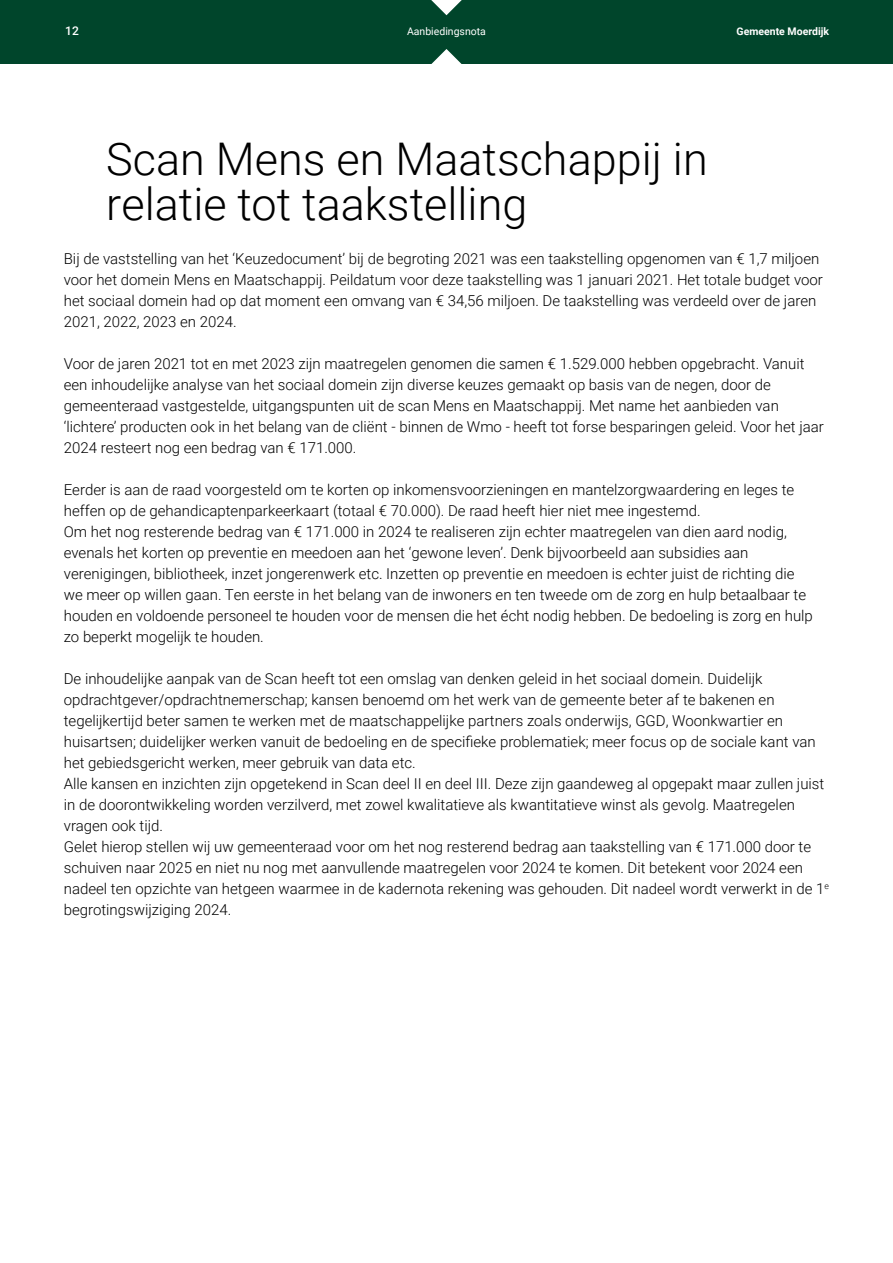
<style>
.page{position:relative;width:893px;height:1263px;background:#fff}
.page>*{position:absolute;margin:0;border:0;box-sizing:border-box;transform-origin:0 0}
.t1{font:300 45px/45px "Roboto";color:#000}
.Body_Text{font:300 15px/21px "Roboto";color:#000}
.t2{font:500 12px "Roboto";color:#fff}
.t3{font:700 10.5px "Roboto";color:#fff}
.t4{font:10.5px "Roboto";color:#fff}
</style>
<div class="page">
<div style="left:0;top:0;width:893px;height:64px;background:#00452b"></div>
<svg style="left:431px;top:49px;width:31px;height:15px"></svg>
<svg style="left:431px;top:0;width:31px;height:15px"></svg>
<p class="t2" style="left:65px;top:23px;width:15px">12</p>
<p class="t4" style="left:407px;top:24px;width:80px">Aanbiedingsnota</p>
<p class="t3" style="left:736px;top:24px;width:94px">Gemeente Moerdijk</p>
<h2 class="t1" style="left:106px;top:135px;width:603px">Scan Mens en Maatschappij in relatie tot taakstelling</h2>
<p class="Body_Text" style="left:64px;top:248px;width:761px">Bij de vaststelling van het ‘Keuzedocument’ bij de begroting 2021 was een taakstelling opgenomen van € 1,7 miljoen voor het domein Mens en Maatschappij. Peildatum voor deze taakstelling was 1 januari 2021. Het totale budget voor het sociaal domein had op dat moment een omvang van € 34,56 miljoen. De taakstelling was verdeeld over de jaren 2021, 2022, 2023 en 2024.</p>
<p class="Body_Text" style="left:64px;top:353px;width:762px">Voor de jaren 2021 tot en met 2023 zijn maatregelen genomen die samen € 1.529.000 hebben opgebracht. Vanuit een inhoudelijke analyse van het sociaal domein zijn diverse keuzes gemaakt op basis van de negen, door de gemeenteraad vastgestelde, uitgangspunten uit de scan Mens en Maatschappij. Met name het aanbieden van ‘lichtere’ producten ook in het belang van de cliënt - binnen de Wmo - heeft tot forse besparingen geleid. Voor het jaar 2024 resteert nog een bedrag van € 171.000.</p>
<p class="Body_Text" style="left:64px;top:479px;width:732px">Eerder is aan de raad voorgesteld om te korten op inkomensvoorzieningen en mantelzorgwaardering en leges te heffen op de gehandicaptenparkeerkaart (totaal € 70.000). De raad heeft hier niet mee ingestemd.</p>
<p class="Body_Text" style="left:64px;top:521px;width:751px">Om het nog resterende bedrag van € 171.000 in 2024 te realiseren zijn echter maatregelen van dien aard nodig, evenals het korten op preventie en meedoen aan het ‘gewone leven’. Denk bijvoorbeeld aan subsidies aan verenigingen, bibliotheek, inzet jongerenwerk etc. Inzetten op preventie en meedoen is echter juist de richting die we meer op willen gaan. Ten eerste in het belang van de inwoners en ten tweede om de zorg en hulp betaalbaar te houden en voldoende personeel te houden voor de mensen die het écht nodig hebben. De bedoeling is zorg en hulp zo beperkt mogelijk te houden.</p>
<p class="Body_Text" style="left:64px;top:668px;width:753px">De inhoudelijke aanpak van de Scan heeft tot een omslag van denken geleid in het sociaal domein. Duidelijk opdrachtgever/opdrachtnemerschap; kansen benoemd om het werk van de gemeente beter af te bakenen en tegelijkertijd beter samen te werken met de maatschappelijke partners zoals onderwijs, GGD, Woonkwartier en huisartsen; duidelijker werken vanuit de bedoeling en de specifieke problematiek; meer focus op de sociale kant van het gebiedsgericht werken, meer gebruik van data etc.</p>
<p class="Body_Text" style="left:64px;top:773px;width:762px">Alle kansen en inzichten zijn opgetekend in Scan deel II en deel III. Deze zijn gaandeweg al opgepakt maar zullen juist in de doorontwikkeling worden verzilverd, met zowel kwalitatieve als kwantitatieve winst als gevolg. Maatregelen vragen ook tijd.</p>
<p class="Body_Text" style="left:64px;top:836px;width:767px">Gelet hierop stellen wij uw gemeenteraad voor om het nog resterend bedrag aan taakstelling van € 171.000 door te schuiven naar 2025 en niet nu nog met aanvullende maatregelen voor 2024 te komen. Dit betekent voor 2024 een nadeel ten opzichte van hetgeen waarmee in de kadernota rekening was gehouden. Dit nadeel wordt verwerkt in de 1<sup>e </sup>begrotingswijziging 2024.</p>
</div>
